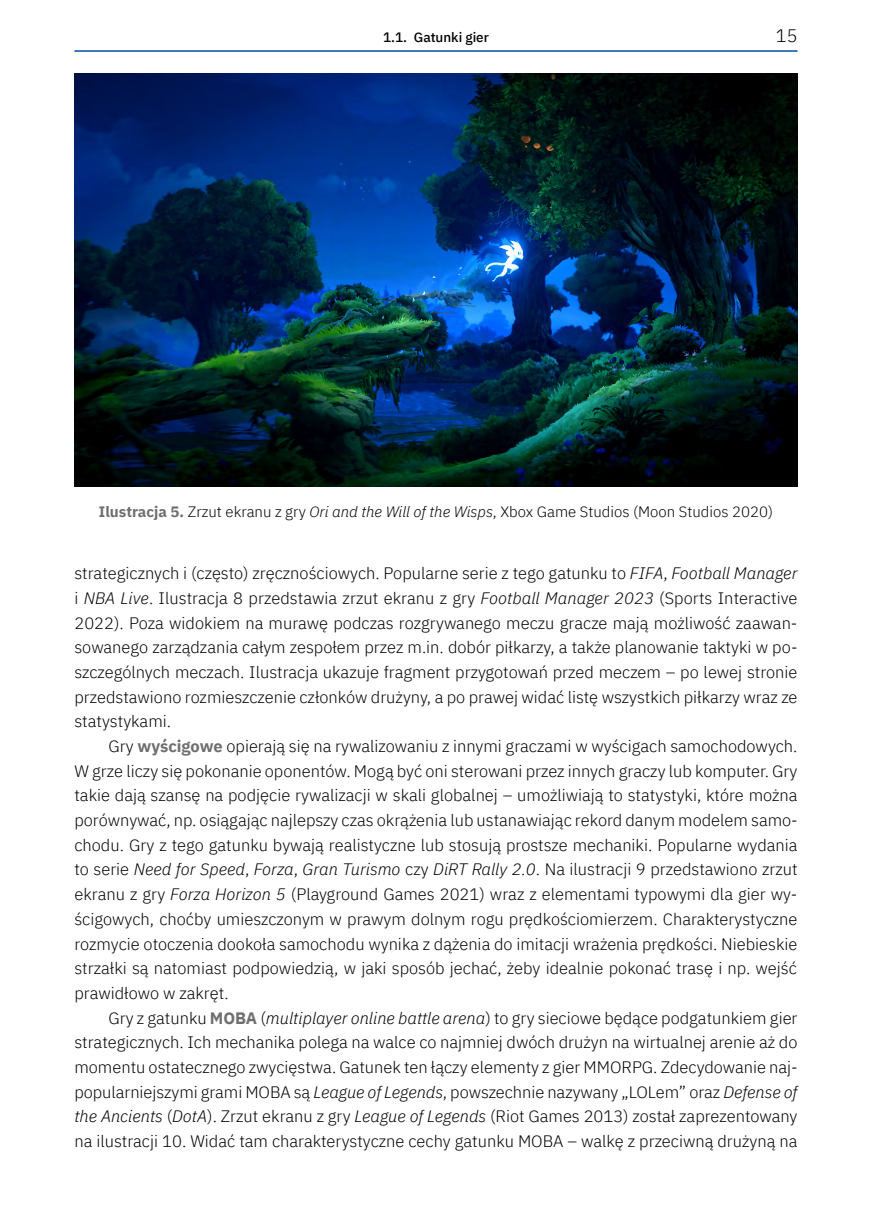
<style>
.page{position:relative;width:872px;height:1212px;background:#fff}
.page>*{position:absolute;margin:0;border:0;box-sizing:border-box;transform-origin:0 0}
.t1{font:300 18px "IBM Plex Sans";color:#000}
.t2{font:300 16.5px/24.8px "IBM Plex Sans";color:#000;text-align:justify}
.t3{font:300 15px "IBM Plex Sans";color:#000}
.t4{font:500 13.5px "IBM Plex Sans";color:#000}
.s1{font-weight:700;color:#706f6f}
.s2{font-style:italic}
</style>
<div class="page">
<hr style="left:74px;top:50px;width:723px;height:2px;background:#004f9f">
<img style="left:74px;top:74px;width:723px;height:412px">
<p class="t4" style="left:383px;top:27px;width:107px">1.1. Gatunki gier</p>
<p class="t1" style="left:776px;top:22px;width:23px">15</p>
<p class="t3" style="left:99px;top:500px;width:675px"><span class="s1">Ilustracja 5.</span> Zrzut ekranu z gry <span class="s2">Ori and the Will of the Wisps</span>, Xbox Game Studios (Moon Studios 2020)</p>
<p class="t2" style="left:74px;top:560px;width:724px">strategicznych i (często) zręcznościowych. Popularne serie z tego gatunku to <span class="s2">FIFA</span>, <span class="s2">Football Manager </span>i <span class="s2">NBA Live</span>. Ilustracja 8 przedstawia zrzut ekranu z gry <span class="s2">Football Manager 2023</span> (Sports Interactive 2022). Poza widokiem na murawę podczas rozgrywanego meczu gracze mają możliwość zaawan&shy;sowanego zarządzania całym zespołem przez m.in. dobór piłkarzy, a także planowanie taktyki w po&shy;szczególnych meczach. Ilustracja ukazuje fragment przygotowań przed meczem – po lewej stronie przedstawiono rozmieszczenie członków drużyny, a po prawej widać listę wszystkich piłkarzy wraz ze statystykami.</p>
<p class="t2" style="left:74px;top:732px;width:724px;text-indent:34px">Gry <span class="s1">wyścigowe</span> opierają się na rywalizowaniu z innymi graczami w wyścigach samochodowych.<br>W grze liczy się pokonanie oponentów. Mogą być oni sterowani przez innych graczy lub komputer. Gry takie dają szansę na podjęcie rywalizacji w skali globalnej – umożliwiają to statystyki, które można porównywać, np. osiągając najlepszy czas okrążenia lub ustanawiając rekord danym modelem samo&shy;chodu. Gry z tego gatunku bywają realistyczne lub stosują prostsze mechaniki. Popularne wydania to serie <span class="s2">Need for Speed</span>, <span class="s2">Forza</span>, <span class="s2">Gran Turismo</span> czy <span class="s2">DiRT Rally 2.0</span>. Na ilustracji 9 przedstawiono zrzut ekranu z gry <span class="s2">Forza Horizon 5</span> (Playground Games 2021) wraz z elementami typowymi dla gier wy&shy;ścigowych, choćby umieszczonym w prawym dolnym rogu prędkościomierzem. Charakterystyczne rozmycie otoczenia dookoła samochodu wynika z dążenia do imitacji wrażenia prędkości. Niebieskie strzałki są natomiast podpowiedzią, w jaki sposób jechać, żeby idealnie pokonać trasę i np. wejść prawidłowo w zakręt.</p>
<p class="t2" style="left:74px;top:1004px;width:725px;text-indent:34px">Gry z gatunku <span class="s1">MOBA</span> (<span class="s2">multiplayer online battle arena</span>) to gry sieciowe będące podgatunkiem gier strategicznych. Ich mechanika polega na walce co najmniej dwóch drużyn na wirtualnej arenie aż do momentu ostatecznego zwycięstwa. Gatunek ten łączy elementy z gier MMORPG. Zdecydowanie naj&shy;popularniejszymi grami MOBA są <span class="s2">League of Legends</span>, powszechnie nazywany „LOLem” oraz <span class="s2">Defense of the Ancients</span> (<span class="s2">DotA</span>). Zrzut ekranu z gry <span class="s2">League of Legends</span> (Riot Games 2013) został zaprezentowany na ilustracji 10. Widać tam charakterystyczne cechy gatunku MOBA – walkę z przeciwną drużyną na</p>
</div>
